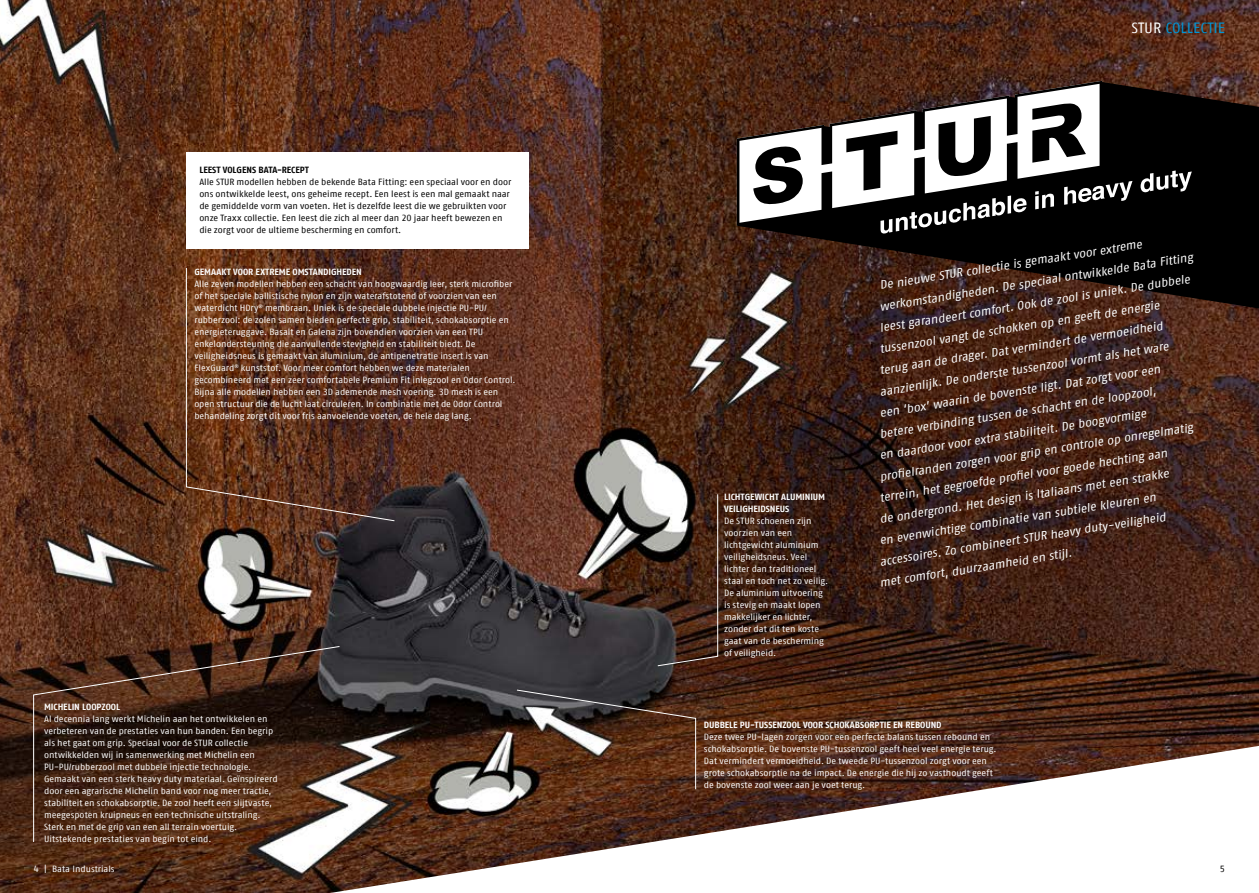
<style>
.page{position:relative;width:1259px;height:893px;background:#fff}
.page>*{position:absolute;margin:0;border:0;box-sizing:border-box;transform-origin:0 0}
.t1{font:14.85px "Fago Offc";color:#0095d6}
.t2{font:italic 12px "Fago Offc";color:#fff}
.t3{font:9px/12px "Fago Offc";letter-spacing:-.005em;color:#fff}
.t4{font:9px/12px "Fago Offc";letter-spacing:-.005em;color:#000}
.t5{font:700 9px/12px "Fago Offc";letter-spacing:-.005em;color:#fff}
.t6{font:700 9px "Fago Offc";letter-spacing:-.005em;color:#000}
.s1{color:#fff}
</style>
<div class="page">
<img style="left:0;top:0;width:1259px;height:893px">
<svg style="left:330px;top:746px;width:929px;height:147px"></svg>
<svg style="left:737px;top:81px;width:522px;height:227px;background:#1d110d"></svg>
<svg style="left:737px;top:81px;width:395px;height:153px"></svg>
<svg style="left:1140px;top:171px;width:51px;height:21px"></svg>
<svg style="left:33px;top:646px;width:307px;height:197px;background:#472b1c"></svg>
<svg style="left:186px;top:267px;width:209px;height:255px;background:#5d321d"></svg>
<svg style="left:516px;top:689px;width:180px;height:101px;background:#5a3e2e"></svg>
<svg style="left:657px;top:494px;width:61px;height:173px;background:#564137"></svg>
<div style="left:187px;top:153px;width:342px;height:96px;background:#fff"></div>
<p class="t6" style="left:199px;top:164px;width:111px">LEEST VOLGENS BATA-RECEPT</p>
<p class="t4" style="left:199px;top:176px;width:313px">Alle STUR modellen hebben de bekende Bata Fitting: een speciaal voor en door ons ontwikkelde leest, ons geheime recept. Een leest is een mal gemaakt naar de gemiddelde vorm van voeten. Het is dezelfde leest die we gebruikten voor onze Traxx collectie. Een leest die zich al meer dan 20 jaar heeft bewezen en die zorgt voor de ultieme bescherming en comfort.</p>
<p class="t5" style="left:194px;top:266px;width:169px">GEMAAKT VOOR EXTREME OMSTANDIGHEDEN</p>
<p class="t3" style="left:194px;top:278px;width:323px">Alle zeven modellen hebben een schacht van hoogwaardig leer, sterk microfiber of het speciale ballistische nylon en zijn waterafstotend of voorzien van een waterdicht HDry<sup>®</sup> membraan. Uniek is de speciale dubbele injectie PU-PU/ rubberzool: de zolen samen bieden perfecte grip, stabiliteit, schokabsorptie en energieteruggave. Basalt en Galena zijn bovendien voorzien van een TPU enkelondersteuning die aanvullende stevigheid en stabiliteit biedt. De veiligheidsneus is gemaakt van aluminium, de antipenetratie insert is van FlexGuard<sup>®</sup> kunststof. Voor meer comfort hebben we deze materialen gecombineerd met een zeer comfortabele Premium Fit inlegzool en Odor Control.<br>Bijna alle modellen hebben een 3D ademende mesh voering. 3D mesh is een open structuur die de lucht laat circuleren. In combinatie met de Odor Control behandeling zorgt dit voor fris aanvoelende voeten, de hele dag lang.</p>
<p class="t5" style="left:44px;top:701px;width:77px">MICHELIN LOOPZOOL</p>
<p class="t3" style="left:44px;top:713px;width:235px">Al decennia lang werkt Michelin aan het ontwikkelen en verbeteren van de prestaties van hun banden. Een begrip als het gaat om grip. Speciaal voor de STUR collectie ontwikkelden wij in samenwerking met Michelin een PU-PU/rubberzool met dubbele injectie technologie.<br>Gemaakt van een sterk heavy duty materiaal. Geïnspireerd door een agrarische Michelin band voor nog meer tractie, stabiliteit en schokabsorptie. De zool heeft een slijtvaste, meegespoten kruipneus en een technische uitstraling.<br>Sterk en met de grip van een all terrain voertuig.<br>Uitstekende prestaties van begin tot eind.</p>
<h1 class="t1" style="left:1131px;top:20px;width:95px"><span class="s1">STUR</span> COLLECTIE</h1>
<p class="t5" style="left:724px;top:491px;width:103px">LICHTGEWICHT ALUMINIUM<br>VEILIGHEIDSNEUS</p>
<p class="t3" style="left:724px;top:515px;width:106px">De STUR schoenen zijn voorzien van een lichtgewicht aluminium veiligheidsneus. Veel lichter dan traditioneel staal en toch net zo veilig.<br>De aluminium uitvoering is stevig en maakt lopen makkelijker en lichter, zonder dat dit ten koste gaat van de bescherming of veiligheid.</p>
<h2 class="t2" style="left:878px;top:278px;width:267px;rotate:-9deg">De nieuwe STUR collectie is gemaakt voor extreme</h2>
<h2 class="t2" style="left:878px;top:300px;width:318px;rotate:-9deg">werkomstandigheden. De speciaal ontwikkelde Bata Fitting</h2>
<h2 class="t2" style="left:878px;top:321px;width:316px;rotate:-9deg">leest garandeert comfort. Ook de zool is uniek. De dubbele</h2>
<h2 class="t2" style="left:878px;top:342px;width:285px;rotate:-9deg">tussenzool vangt de schokken op en geeft de energie</h2>
<h2 class="t2" style="left:878px;top:364px;width:288px;rotate:-9deg">terug aan de drager. Dat vermindert de vermoeidheid</h2>
<h2 class="t2" style="left:878px;top:385px;width:294px;rotate:-9deg">aanzienlijk. De onderste tussenzool vormt als het ware</h2>
<h2 class="t2" style="left:878px;top:406px;width:286px;rotate:-9deg">een ‘box’ waarin de bovenste ligt. Dat zorgt voor een</h2>
<h2 class="t2" style="left:878px;top:427px;width:281px;rotate:-9deg">betere verbinding tussen de schacht en de loopzool,</h2>
<h2 class="t2" style="left:878px;top:449px;width:271px;rotate:-9deg">en daardoor voor extra stabiliteit. De boogvormige</h2>
<h2 class="t2" style="left:878px;top:470px;width:319px;rotate:-9deg">profi elranden zorgen voor grip en controle op onregelmatig</h2>
<h2 class="t2" style="left:878px;top:491px;width:293px;rotate:-9deg">terrein, het gegroefde profi el voor goede hechting aan</h2>
<h2 class="t2" style="left:878px;top:512px;width:294px;rotate:-9deg">de ondergrond. Het design is Italiaans met een strakke</h2>
<h2 class="t2" style="left:878px;top:534px;width:281px;rotate:-9deg">en evenwichtige combinatie van subtiele kleuren en</h2>
<h2 class="t2" style="left:878px;top:555px;width:291px;rotate:-9deg">accessoires. Zo combineert STUR heavy duty-veiligheid</h2>
<h2 class="t2" style="left:878px;top:576px;width:196px;rotate:-9deg">met comfort, duurzaamheid en stijl.</h2>
<p class="t5" style="left:704px;top:719px;width:239px">DUBBELE PU-TUSSENZOOL VOOR SCHOKABSORPTIE EN REBOUND</p>
<p class="t3" style="left:704px;top:731px;width:294px">Deze twee PU-lagen zorgen voor een perfecte balans tussen rebound en schokabsorptie. De bovenste PU-tussenzool geeft heel veel energie terug.<br>Dat vermindert vermoeidheid. De tweede PU-tussenzool zorgt voor een grote schokabsorptie na de impact. De energie die hij zo vasthoudt geeft de bovenste zool weer aan je voet terug.</p>
<p class="t3" style="left:34px;top:863px;width:82px">4 | Bata Industrials</p>
<p class="t4" style="left:1219px;top:863px;width:7px">5</p>
</div>
